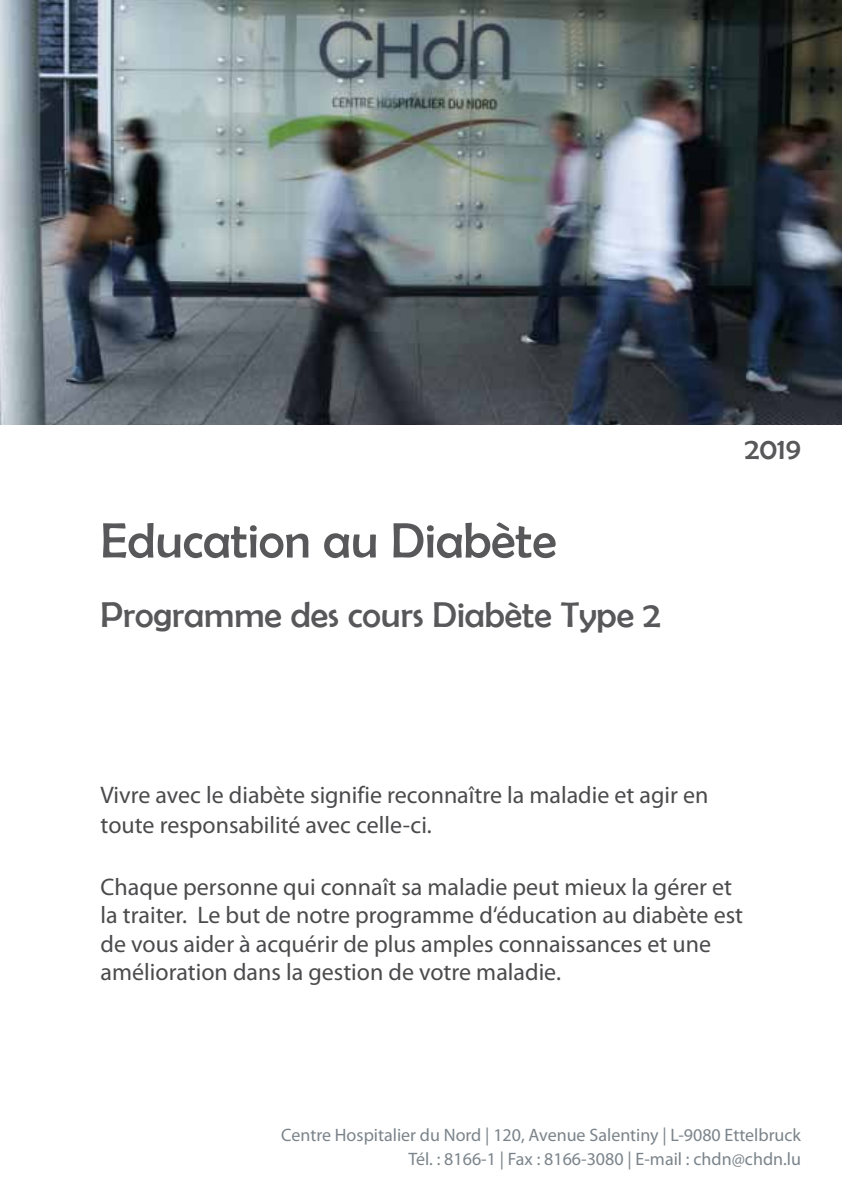
<style>
.page{position:relative;width:842px;height:1191px;background:#fff}
.page>*{position:absolute;margin:0;border:0;box-sizing:border-box;transform-origin:0 0}
.t1{font:50px "Berlin Sans FB";color:#58585a}
.t2{font:36px "Berlin Sans FB";color:#58585a}
.t3{font:30px "Berlin Sans FB";color:#58585a}
.t4{font:24px/28px "Myriad Pro";color:#4b4b4d}
.t5{font:18px/24px "Myriad Pro";color:#7b848b;text-align:right}
</style>
<div class="page">
<img style="left:0;top:0;width:842px;height:425px">
<h1 class="t1" style="left:101px;top:513px;width:457px">Education au Diabète</h1>
<h2 class="t2" style="left:101px;top:595px;width:561px">Programme des cours Diabète Type 2</h2>
<p class="t3" style="left:745px;top:432px;width:58px">2019</p>
<p class="t4" style="left:101px;top:780px;width:609px;line-height:30px">Vivre avec le diabète signifie reconnaître la maladie et agir en toute responsabilité avec celle-ci.</p>
<p class="t4" style="left:101px;top:873px;width:644px">Chaque personne qui connaît sa maladie peut mieux la gérer et la traiter. Le but de notre programme d‘éducation au diabète est de vous aider à acquérir de plus amples connaissances et une amélioration dans la gestion de votre maladie.</p>
<p class="t5" style="left:281px;top:1123px;width:521px">Centre Hospitalier du Nord | 120, Avenue Salentiny | L-9080 Ettelbruck<br>Tél. : 8166-1 | Fax : 8166-3080 | E-mail : chdn@chdn.lu</p>
</div>
